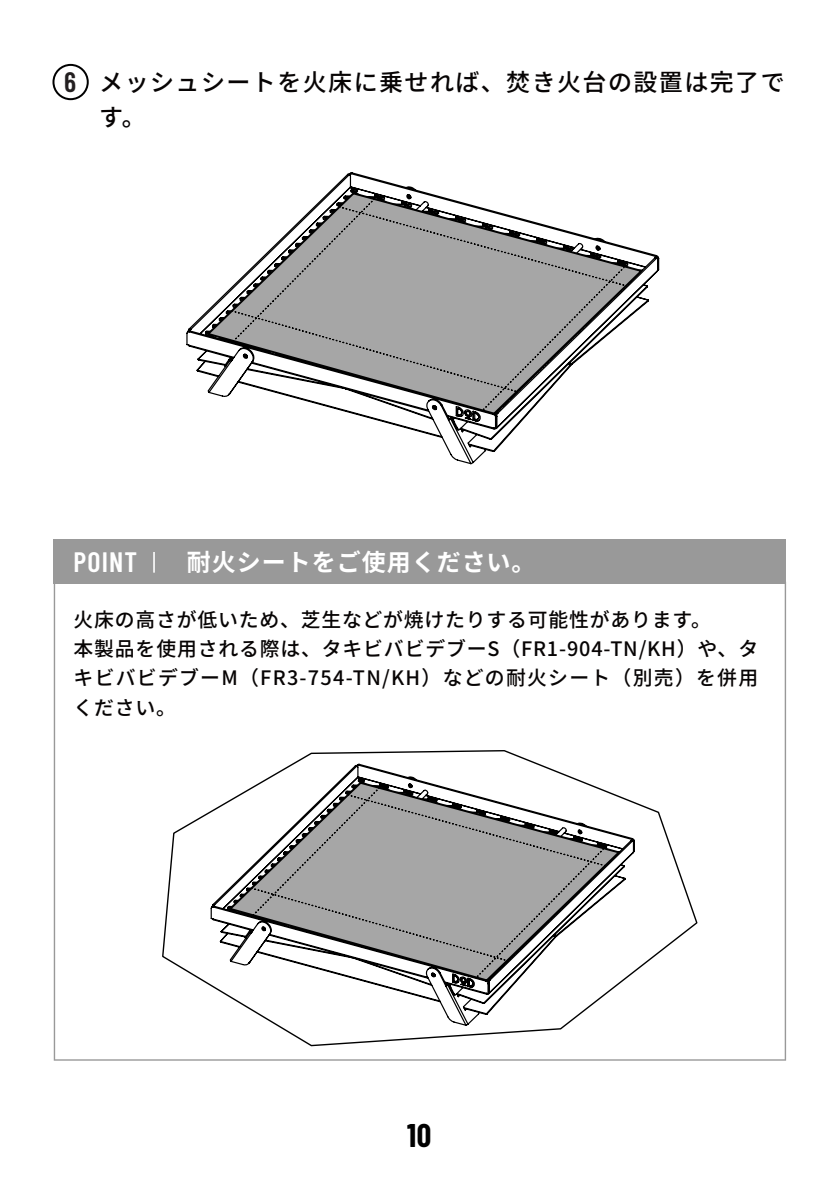
<style>
.page{position:relative;width:840px;height:1192px;background:#fff}
.page>*{position:absolute;margin:0;border:0;box-sizing:border-box;transform-origin:0 0}
.t1{font:700 32px "Barlow Condensed";color:#000}
.t2{font:600 28px "Barlow Condensed";letter-spacing:.04em;color:#fff}
.t3{font:600 28px "Barlow Condensed";color:#231f20}
.t4{font:500 24px/35px "Noto Sans CJ Kjp";letter-spacing:.06em;color:#070404}
.t5{font:700 24px "Noto Sans CJ Kjp";letter-spacing:.04em;color:#fff}
.t6{font:500 19.8px/29.4px "Noto Sans CJ Kjp";letter-spacing:.04em;color:#070404}
</style>
<div class="page">
<div style="left:52px;top:64px;width:37px;height:36px;border:2px solid #000;border-radius:50%"></div>
<svg style="left:186px;top:172px;width:474px;height:293px"></svg>
<svg style="left:205px;top:191px;width:440px;height:225px"></svg>
<svg style="left:230px;top:197px;width:398px;height:214px"></svg>
<div style="left:54px;top:539px;width:732px;height:44px;background:#999"></div>
<hr style="left:153px;top:552px;width:2px;height:20px;background:#fff">
<svg style="left:54px;top:583px;width:732px;height:477px"></svg>
<h2 class="t3" style="left:64px;top:64px;width:14px">6</h2>
<p class="t4" style="left:99px;top:64px;width:687px">メッシュシートを火床に乗せれば、焚き火台の設置は完了です。</p>
<h2 class="t2" style="left:74px;top:543px;width:65px">POINT</h2>
<p class="t5" style="left:187px;top:550px;width:350px">耐火シートをご使用ください。</p>
<p class="t6" style="left:74px;top:604px;width:686px">火床の高さが低いため、芝生などが焼けたりする可能性があります。<br>本製品を使用される際は、タキビバビデブーS（FR1-904-TN/KH）や、タキビバビデブーM（FR3-754-TN/KH）などの耐火シート（別売）を併用ください。</p>
<h1 class="t1" style="left:407px;top:1114px;width:26px">10</h1>
</div>
